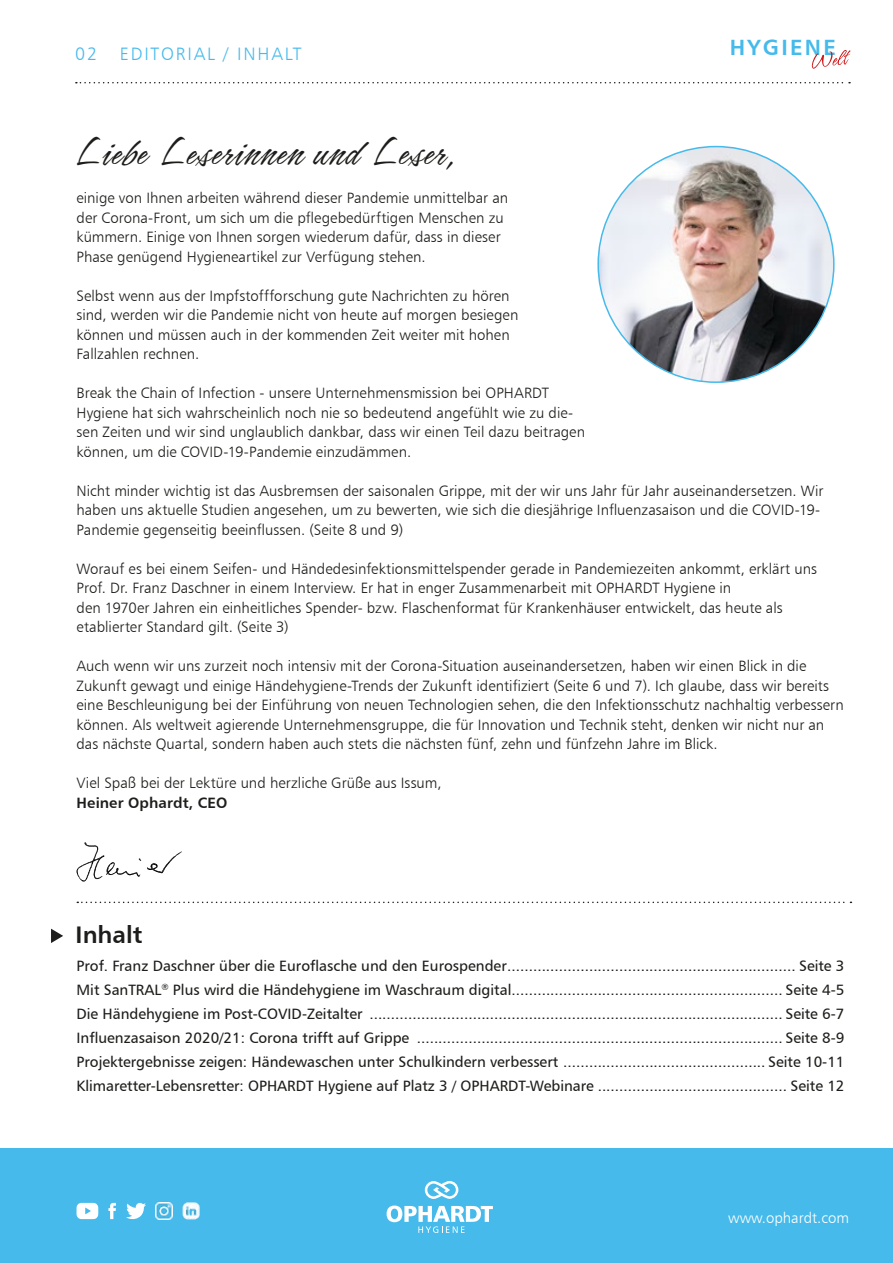
<style>
.page{position:relative;width:893px;height:1263px;background:#fff}
.page>*{position:absolute;margin:0;border:0;box-sizing:border-box;transform-origin:0 0}
.t1{font:45px "Hurricane";letter-spacing:.01em;color:#1d1d1b}
.t2{font:24px "Humanist 777 BT Bold B";color:#1d1d1b}
.t3{font:22.05px "Humanist 777 BT Bold B";letter-spacing:.1em;color:#45baeb}
.t4{font:18px "Humanist 777 BT Light B";letter-spacing:.1em;color:#47baec}
.t5{font:15px/19.5px "Humanist 777 BT Light B";color:#1d1d1b}
.t6{font:15px/24px "Humanist 777 BT Roman B";color:#1d1d1b;text-align:justify}
.t7{font:15px "Humanist 777 BT Bold B";letter-spacing:.01em;color:#1d1d1b}
.t8{font:15px "Humanist 777 BT Light B";color:#fff}
</style>
<div class="page">
<div style="left:0;top:1148px;width:893px;height:115px;background:#45baeb"></div>
<svg style="left:425px;top:1181px;width:33px;height:18px"></svg>
<svg style="left:387px;top:1205px;width:106px;height:28px"></svg>
<svg style="left:77px;top:1203px;width:21px;height:16px"></svg>
<svg style="left:126px;top:1203px;width:20px;height:17px"></svg>
<svg style="left:108px;top:1203px;width:8px;height:16px"></svg>
<img style="left:156px;top:1203px;width:17px;height:16px">
<img style="left:183px;top:1203px;width:17px;height:16px">
<svg style="left:811px;top:50px;width:39px;height:19px"></svg>
<svg style="left:147px;top:851px;width:35px;height:22px"></svg>
<svg style="left:77px;top:842px;width:64px;height:39px"></svg>
<svg style="left:76px;top:82px;width:774px;height:1px"></svg>
<svg style="left:77px;top:901px;width:774px;height:2px"></svg>
<img style="left:598px;top:147px;width:236px;height:235px;border-radius:118px">
<svg style="left:51px;top:929px;width:12px;height:14px"></svg>
<p class="t4" style="left:75px;top:42px;width:23px">02</p>
<p class="t4" style="left:120px;top:42px;width:183px">EDITORIAL / INHALT</p>
<h3 class="t3" style="left:730px;top:34px;width:108px">HYGIENE</h3>
<h1 class="t1" style="left:77px;top:128px;width:376px">Liebe Leserinnen und Leser,</h1>
<p class="t5" style="left:77px;top:188px;width:433px">einige von Ihnen arbeiten während dieser Pandemie unmittelbar an der Corona-Front, um sich um die pflegebedürftigen Menschen zu kümmern. Einige von Ihnen sorgen wiederum dafür, dass in dieser Phase genügend Hygieneartikel zur Verfügung stehen.</p>
<p class="t5" style="left:77px;top:286px;width:443px">Selbst wenn aus der Impfstoffforschung gute Nachrichten zu hören sind, werden wir die Pandemie nicht von heute auf morgen besiegen können und müssen auch in der kommenden Zeit weiter mit hohen Fallzahlen rechnen.</p>
<p class="t5" style="left:77px;top:383px;width:510px">Break the Chain of Infection - unsere Unternehmensmission bei OPHARDT Hygiene hat sich wahrscheinlich noch nie so bedeutend angefühlt wie zu die&shy;sen Zeiten und wir sind unglaublich dankbar, dass wir einen Teil dazu beitragen können, um die COVID-19-Pandemie einzudämmen.</p>
<p class="t5" style="left:77px;top:481px;width:748px">Nicht minder wichtig ist das Ausbremsen der saisonalen Grippe, mit der wir uns Jahr für Jahr auseinandersetzen. Wir haben uns aktuelle Studien angesehen, um zu bewerten, wie sich die diesjährige Influenzasaison und die COVID-19-<br>Pandemie gegenseitig beeinflussen. (Seite 8 und 9)</p>
<p class="t5" style="left:77px;top:559px;width:742px">Worauf es bei einem Seifen- und Händedesinfektionsmittelspender gerade in Pandemiezeiten ankommt, erklärt uns Prof. Dr. Franz Daschner in einem Interview. Er hat in enger Zusammenarbeit mit OPHARDT Hygiene in<br>den 1970er Jahren ein einheitliches Spender- bzw. Flaschenformat für Krankenhäuser entwickelt, das heute als etablierter Standard gilt. (Seite 3)</p>
<p class="t5" style="left:77px;top:656px;width:769px">Auch wenn wir uns zurzeit noch intensiv mit der Corona-Situation auseinandersetzen, haben wir einen Blick in die Zukunft gewagt und einige Händehygiene-Trends der Zukunft identifiziert (Seite 6 und 7). Ich glaube, dass wir bereits eine Beschleunigung bei der Einführung von neuen Technologien sehen, die den Infektionsschutz nachhaltig verbessern können. Als weltweit agierende Unternehmensgruppe, die für Innovation und Technik steht, denken wir nicht nur an das nächste Quartal, sondern haben auch stets die nächsten fünf, zehn und fünfzehn Jahre im Blick.</p>
<p class="t5" style="left:77px;top:773px;width:366px">Viel Spaß bei der Lektüre und herzliche Grüße aus Issum,</p>
<p class="t7" style="left:77px;top:793px;width:152px">Heiner Ophardt, CEO</p>
<h2 class="t2" style="left:76px;top:919px;width:68px">Inhalt</h2>
<p class="t6" style="left:77px;top:954px;width:769px">Prof. Franz Daschner über die Euroflasche und den Eurospender................................................................... Seite 3<br>Mit SanTRAL<sup>®</sup> Plus wird die Händehygiene im Waschraum digital............................................................... Seite 4-5<br>Die Händehygiene im Post-COVID-Zeitalter ................................................................................................ Seite 6-7<br>Influenzasaison 2020/21: Corona trifft auf Grippe ..................................................................................... Seite 8-9<br>Projektergebnisse zeigen: Händewaschen unter Schulkindern verbessert ............................................... Seite 10-11<br>Klimaretter-Lebensretter: OPHARDT Hygiene auf Platz 3 / OPHARDT-Webinare ............................................ Seite 12</p>
<p class="t8" style="left:728px;top:1208px;width:122px">www.ophardt.com</p>
</div>
